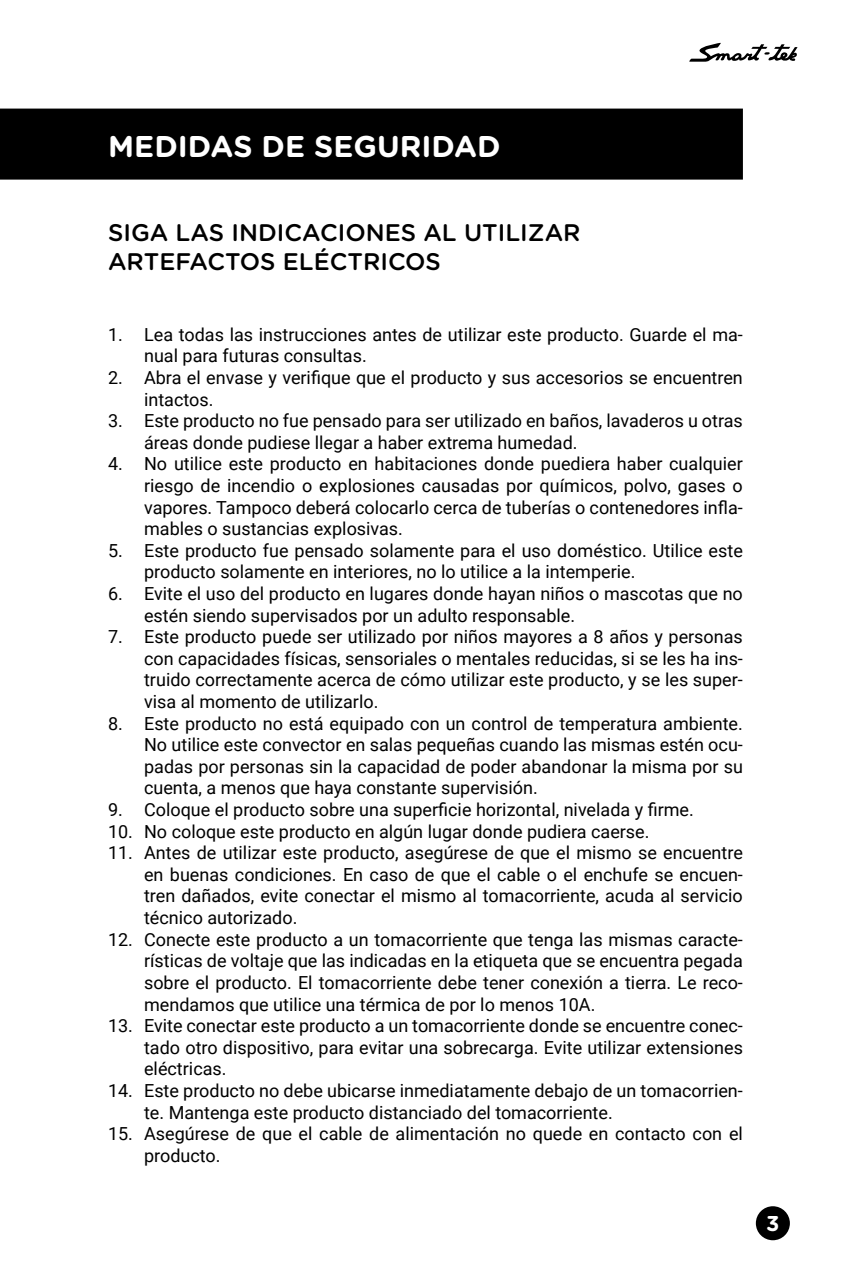
<style>
.page{position:relative;width:851px;height:1276px;background:#fff}
.page>*{position:absolute;margin:0;border:0;box-sizing:border-box;transform-origin:0 0}
.t1{font:700 30px "Gotham Rounded";color:#fff}
.t2{font:500 24px/28.8px "Gotham Rounded";color:#000}
.t3{font:700 21.3px "Gotham Rounded";color:#fff}
.t4{font:18px/21.6px "Roboto";color:#000}
</style>
<div class="page">
<svg style="left:689px;top:43px;width:108px;height:19px"></svg>
<div style="left:755px;top:1206px;width:34px;height:34px;background:#000;border-radius:50%"></div>
<div style="left:0;top:109px;width:742px;height:71px;background:#000"></div>
<h1 class="t1" style="left:108px;top:124px;width:394px">MEDIDAS DE SEGURIDAD</h1>
<h2 class="t2" style="left:108px;top:217px;width:474px">SIGA LAS INDICACIONES AL UTILIZAR<br>ARTEFACTOS ELÉCTRICOS</h2>
<p class="t4" style="left:144px;top:323px;width:600px;text-indent:-36px">1. Lea todas las instrucciones antes de utilizar este producto. Guarde el ma&shy;nual para futuras consultas.</p>
<p class="t4" style="left:144px;top:366px;width:600px;text-indent:-36px">2. Abra el envase y verifique que el producto y sus accesorios se encuentren intactos.</p>
<p class="t4" style="left:144px;top:409px;width:600px;text-indent:-36px">3. Este producto no fue pensado para ser utilizado en baños, lavaderos u otras áreas donde pudiese llegar a haber extrema humedad.</p>
<p class="t4" style="left:144px;top:452px;width:600px;text-align:justify;text-indent:-36px">4. No utilice este producto en habitaciones donde puediera haber cualquier riesgo de incendio o explosiones causadas por químicos, polvo, gases o vapores. Tampoco deberá colocarlo cerca de tuberías o contenedores infla&shy;mables o sustancias explosivas.</p>
<p class="t4" style="left:144px;top:539px;width:600px;text-indent:-36px">5. Este producto fue pensado solamente para el uso doméstico. Utilice este producto solamente en interiores, no lo utilice a la intemperie.</p>
<p class="t4" style="left:144px;top:582px;width:600px;text-indent:-36px">6. Evite el uso del producto en lugares donde hayan niños o mascotas que no estén siendo supervisados por un adulto responsable.</p>
<p class="t4" style="left:144px;top:625px;width:600px;text-align:justify;text-indent:-36px">7. Este producto puede ser utilizado por niños mayores a 8 años y personas con capacidades físicas, sensoriales o mentales reducidas, si se les ha ins&shy;truido correctamente acerca de cómo utilizar este producto, y se les super&shy;visa al momento de utilizarlo.</p>
<p class="t4" style="left:144px;top:712px;width:600px;text-align:justify;text-indent:-36px">8. Este producto no está equipado con un control de temperatura ambiente.<br>No utilice este convector en salas pequeñas cuando las mismas estén ocu&shy;padas por personas sin la capacidad de poder abandonar la misma por su cuenta, a menos que haya constante supervisión.</p>
<p class="t4" style="left:108px;top:798px;width:587px">9. Coloque el producto sobre una superficie horizontal, nivelada y firme.</p>
<p class="t4" style="left:108px;top:820px;width:543px">10. No coloque este producto en algún lugar donde pudiera caerse.</p>
<p class="t4" style="left:144px;top:841px;width:600px;text-align:justify;text-indent:-36px">11. Antes de utilizar este producto, asegúrese de que el mismo se encuentre en buenas condiciones. En caso de que el cable o el enchufe se encuen&shy;tren dañados, evite conectar el mismo al tomacorriente, acuda al servicio técnico autorizado.</p>
<p class="t4" style="left:144px;top:928px;width:600px;text-align:justify;text-indent:-36px">12. Conecte este producto a un tomacorriente que tenga las mismas caracte&shy;rísticas de voltaje que las indicadas en la etiqueta que se encuentra pegada sobre el producto. El tomacorriente debe tener conexión a tierra. Le reco&shy;mendamos que utilice una térmica de por lo menos 10A.</p>
<p class="t4" style="left:144px;top:1014px;width:600px;text-align:justify;text-indent:-36px">13. Evite conectar este producto a un tomacorriente donde se encuentre conec&shy;tado otro dispositivo, para evitar una sobrecarga. Evite utilizar extensiones eléctricas.</p>
<p class="t4" style="left:144px;top:1079px;width:600px;text-indent:-36px">14. Este producto no debe ubicarse inmediatamente debajo de un tomacorrien&shy;te. Mantenga este producto distanciado del tomacorriente.</p>
<p class="t4" style="left:144px;top:1122px;width:600px;text-indent:-36px">15. Asegúrese de que el cable de alimentación no quede en contacto con el producto.</p>
<p class="t3" style="left:766px;top:1207px;width:15px">3</p>
</div>
